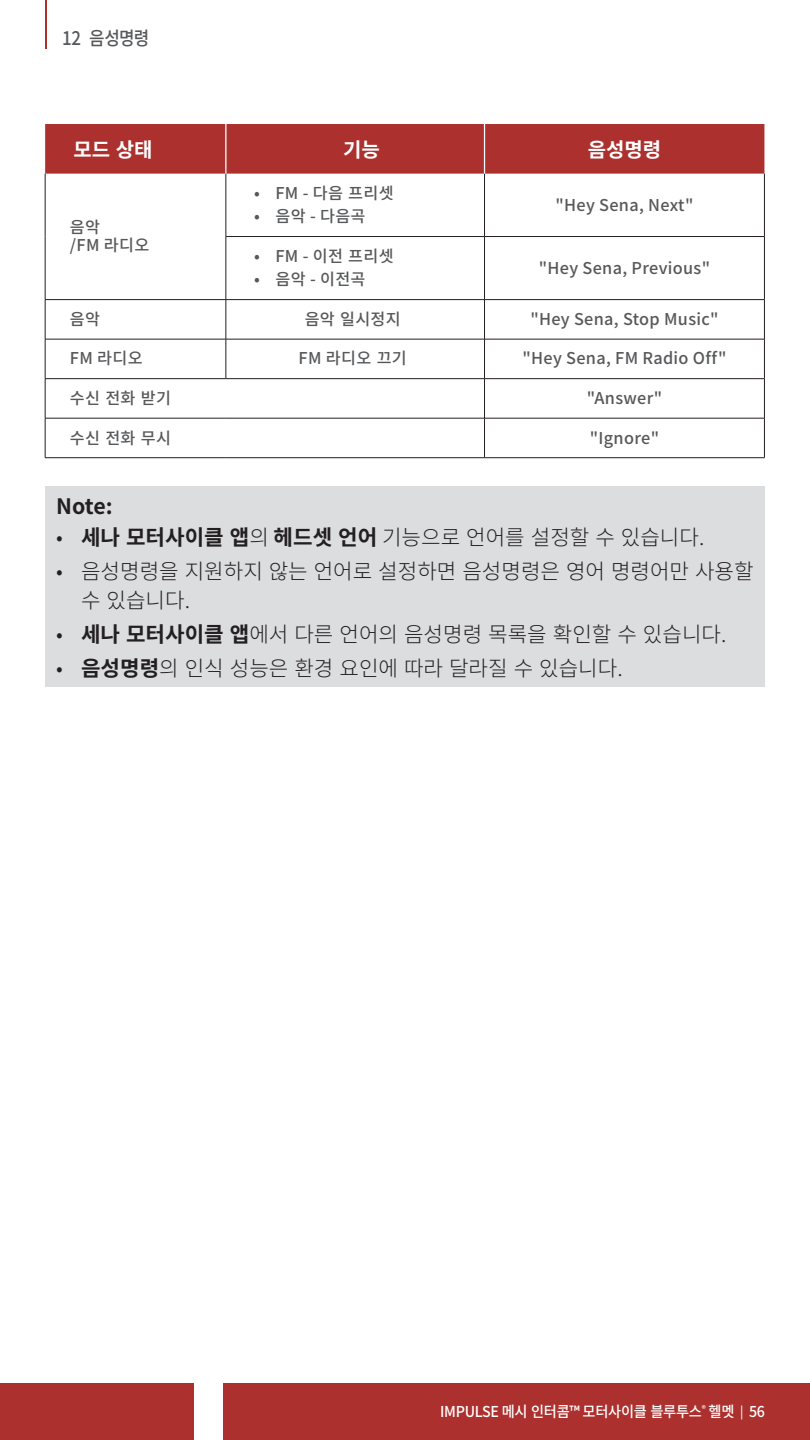
<style>
.page{position:relative;width:810px;height:1440px;background:#fff}
.page>*{position:absolute;margin:0;border:0;box-sizing:border-box;transform-origin:0 0}
.t1{font:300 21.25px/28.8px "Noto Sans CJ Kkr";color:#231f20}
.NOTE{font:700 21.25px "Noto Sans CJ Kkr";color:#231f20}
.Cell_Heading{font:700 20px "Noto Sans CJ Kkr";color:#fff}
.t2{font:500 18.75px "Noto Sans CJ Kkr";letter-spacing:-.03em;color:#57585a;scale:.9 1}
.Cell_Body_Center{font:500 16.25px "Noto Sans CJ Kkr";letter-spacing:.02em;color:#57585a}
.Cell_Body_Left{font:500 16.25px/18.8px "Noto Sans CJ Kkr";letter-spacing:.02em;color:#57585a}
.t3{font:500 15px "Noto Sans CJ Kkr";letter-spacing:-.02em;color:#fff;scale:.95 1}
.s1{font-weight:700}
.s2{font-size:12.5px}
</style>
<div class="page">
<div style="left:0;top:1383px;width:194px;height:57px;background:#ac312e"></div>
<div style="left:223px;top:1383px;width:587px;height:57px;background:#ac312e"></div>
<hr style="left:45px;top:0;width:1px;height:49px;background:#ac312e">
<div style="left:45px;top:124px;width:719px;height:50px;background:#ac312e"></div>
<hr style="left:45px;top:174px;width:1px;height:63px;background:#231f20">
<hr style="left:226px;top:174px;width:1px;height:62px;background:#231f20">
<hr style="left:484px;top:174px;width:1px;height:62px;background:#231f20">
<hr style="left:764px;top:174px;width:1px;height:62px;background:#231f20">
<hr style="left:45px;top:237px;width:1px;height:62px;background:#231f20">
<hr style="left:226px;top:236px;width:259px;height:1px;background:#231f20">
<hr style="left:226px;top:237px;width:1px;height:62px;background:#231f20">
<hr style="left:485px;top:236px;width:280px;height:1px;background:#231f20">
<hr style="left:484px;top:237px;width:1px;height:62px;background:#231f20">
<hr style="left:764px;top:237px;width:1px;height:62px;background:#231f20">
<hr style="left:45px;top:299px;width:181px;height:1px;background:#231f20">
<hr style="left:45px;top:300px;width:1px;height:39px;background:#231f20">
<hr style="left:226px;top:299px;width:259px;height:1px;background:#231f20">
<hr style="left:226px;top:300px;width:1px;height:39px;background:#231f20">
<hr style="left:485px;top:299px;width:280px;height:1px;background:#231f20">
<hr style="left:484px;top:300px;width:1px;height:39px;background:#231f20">
<hr style="left:764px;top:300px;width:1px;height:39px;background:#231f20">
<hr style="left:45px;top:339px;width:181px;height:1px;background:#231f20">
<hr style="left:45px;top:339px;width:1px;height:39px;background:#231f20">
<hr style="left:226px;top:339px;width:259px;height:1px;background:#231f20">
<hr style="left:226px;top:339px;width:1px;height:39px;background:#231f20">
<hr style="left:485px;top:339px;width:280px;height:1px;background:#231f20">
<hr style="left:484px;top:339px;width:1px;height:39px;background:#231f20">
<hr style="left:764px;top:339px;width:1px;height:39px;background:#231f20">
<hr style="left:45px;top:378px;width:181px;height:1px;background:#231f20">
<hr style="left:45px;top:379px;width:1px;height:39px;background:#231f20">
<hr style="left:226px;top:378px;width:259px;height:1px;background:#231f20">
<hr style="left:485px;top:378px;width:280px;height:1px;background:#231f20">
<hr style="left:484px;top:379px;width:1px;height:39px;background:#231f20">
<hr style="left:764px;top:379px;width:1px;height:39px;background:#231f20">
<hr style="left:45px;top:418px;width:181px;height:1px;background:#231f20">
<hr style="left:45px;top:418px;width:1px;height:40px;background:#231f20">
<hr style="left:226px;top:418px;width:259px;height:1px;background:#231f20">
<hr style="left:485px;top:418px;width:280px;height:1px;background:#231f20">
<hr style="left:484px;top:418px;width:1px;height:40px;background:#231f20">
<hr style="left:764px;top:418px;width:1px;height:40px;background:#231f20">
<hr style="left:45px;top:457px;width:181px;height:1px;background:#231f20">
<hr style="left:226px;top:457px;width:259px;height:1px;background:#231f20">
<hr style="left:485px;top:457px;width:280px;height:1px;background:#231f20">
<hr style="left:225px;top:124px;width:1px;height:50px;background:#fff">
<hr style="left:484px;top:124px;width:1px;height:50px;background:#fff">
<div style="left:45px;top:486px;width:720px;height:201px;background:#dcdddf"></div>
<p class="t2" style="left:62px;top:28px;width:99px">12 음성명령</p>
<p class="Cell_Heading" style="left:74px;top:138px;width:81px">모드 상태</p>
<p class="Cell_Heading" style="left:343px;top:138px;width:38px">기능</p>
<p class="Cell_Heading" style="left:588px;top:138px;width:75px">음성명령</p>
<p class="Cell_Body_Left" style="left:70px;top:218px;width:81px">음악<br>/FM 라디오</p>
<p class="Cell_Body_Center" style="left:254px;top:184px;width:141px">• FM - 다음 프리셋</p>
<p class="Cell_Body_Center" style="left:254px;top:207px;width:113px">• 음악 - 다음곡</p>
<p class="Cell_Body_Center" style="left:254px;top:247px;width:141px">• FM - 이전 프리셋</p>
<p class="Cell_Body_Center" style="left:254px;top:270px;width:113px">• 음악 - 이전곡</p>
<p class="Cell_Body_Center" style="left:556px;top:195px;width:139px">"Hey Sena, Next"</p>
<p class="Cell_Body_Center" style="left:539px;top:259px;width:173px">"Hey Sena, Previous"</p>
<p class="Cell_Body_Left" style="left:70px;top:310px;width:32px">음악</p>
<p class="Cell_Body_Center" style="left:305px;top:310px;width:98px">음악 일시정지</p>
<p class="Cell_Body_Center" style="left:530px;top:310px;width:190px">"Hey Sena, Stop Music"</p>
<p class="Cell_Body_Left" style="left:70px;top:350px;width:74px">FM 라디오</p>
<p class="Cell_Body_Center" style="left:299px;top:349px;width:110px">FM 라디오 끄기</p>
<p class="Cell_Body_Center" style="left:522px;top:349px;width:206px">"Hey Sena, FM Radio Off"</p>
<p class="Cell_Body_Left" style="left:70px;top:389px;width:103px">수신 전화 받기</p>
<p class="Cell_Body_Center" style="left:587px;top:389px;width:77px">"Answer"</p>
<p class="Cell_Body_Left" style="left:70px;top:429px;width:103px">수신 전화 무시</p>
<p class="Cell_Body_Center" style="left:590px;top:428px;width:71px">"Ignore"</p>
<p class="NOTE" style="left:56px;top:495px;width:58px">Note:</p>
<p class="t1" style="left:56px;top:523px;width:650px">• <span class="s1">세나 모터사이클 앱</span>의 <span class="s1">헤드셋 언어</span> 기능으로 언어를 설정할 수 있습니다.</p>
<p class="t1" style="left:81px;top:557px;width:674px;text-indent:-25px">• 음성명령을 지원하지 않는 언어로 설정하면 음성명령은 영어 명령어만 사용할 수 있습니다.</p>
<p class="t1" style="left:56px;top:620px;width:672px">• <span class="s1">세나 모터사이클 앱</span>에서 다른 언어의 음성명령 목록을 확인할 수 있습니다.</p>
<p class="t1" style="left:56px;top:654px;width:568px">• <span class="s1">음성명령</span>의 인식 성능은 환경 요인에 따라 달라질 수 있습니다.</p>
<p class="t3" style="left:440px;top:1404px;width:343px">IMPULSE 메시 인터콤™ 모터사이클 블루투스<sup>®</sup> 헬멧 <span class="s2">|</span> 56</p>
</div>
